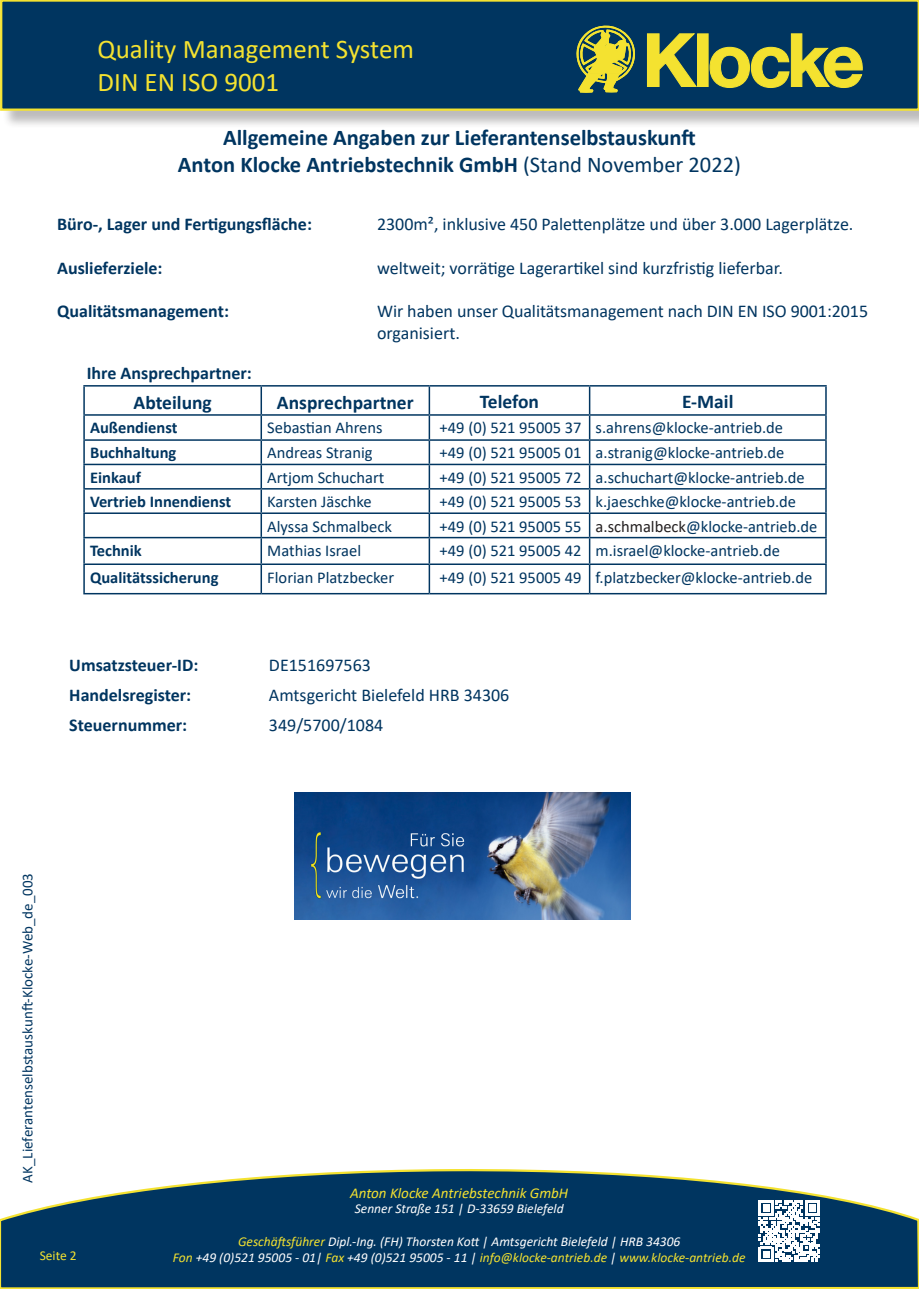
<style>
.page{position:relative;width:919px;height:1289px;background:#fff}
.page>*{position:absolute;margin:0;border:0;box-sizing:border-box;transform-origin:0 0}
.t1{font:27px/32.4px "Calibri";color:#f4e230}
.t2{font:700 22.5px "Calibri";color:#003560}
.t3{font:700 19.5px "Calibri";color:#003560}
.t4{font:18px/21.6px "Calibri";color:#003560}
.t5{font:700 18px "Calibri";color:#003560}
.t6{font:16.5px "Calibri";color:#003560}
.t7{font:700 16.5px "Calibri";color:#003560}
.t8{font:15px "Calibri";color:#003560}
.t9{font:italic 15px "Calibri";color:#f4e230}
.t10{font:italic 13.5px/16.2px "Calibri";color:#fff;text-align:center}
.t11{font:13.5px "Calibri";color:#f4e230}
.s1{font-weight:400}
.s2{color:#231f20}
.s3{color:#f4e230}
</style>
<div class="page">
<div style="left:2px;top:2px;width:916px;height:128px;background:#231f20;opacity:.3"></div>
<div style="left:0;top:0;width:918px;height:111px;background:#003560;border:2px solid #f4e230"></div>
<svg style="left:647px;top:33px;width:50px;height:54px"></svg>
<div style="left:697px;top:34px;width:11px;height:52px;background:#f4e230"></div>
<svg style="left:709px;top:33px;width:154px;height:55px"></svg>
<svg style="left:576px;top:25px;width:59px;height:68px"></svg>
<svg style="left:0;top:1169px;width:918px;height:119px;background:#275372"></svg>
<svg style="left:758px;top:1200px;width:61px;height:61px"></svg>
<hr style="left:83px;top:385px;width:178px;height:1px;background:#003560">
<hr style="left:83px;top:386px;width:2px;height:28px;background:#003560">
<hr style="left:261px;top:385px;width:168px;height:1px;background:#003560">
<hr style="left:260px;top:386px;width:2px;height:28px;background:#003560">
<hr style="left:429px;top:385px;width:160px;height:1px;background:#003560">
<hr style="left:428px;top:386px;width:2px;height:28px;background:#003560">
<hr style="left:589px;top:385px;width:237px;height:1px;background:#003560">
<hr style="left:83px;top:414px;width:178px;height:2px;background:#003560">
<hr style="left:83px;top:416px;width:2px;height:23px;background:#003560">
<hr style="left:261px;top:414px;width:168px;height:2px;background:#003560">
<hr style="left:260px;top:416px;width:2px;height:23px;background:#003560">
<hr style="left:429px;top:414px;width:160px;height:2px;background:#003560">
<hr style="left:428px;top:416px;width:2px;height:23px;background:#003560">
<hr style="left:589px;top:414px;width:237px;height:2px;background:#003560">
<hr style="left:83px;top:439px;width:178px;height:2px;background:#003560">
<hr style="left:83px;top:441px;width:2px;height:22px;background:#003560">
<hr style="left:261px;top:439px;width:168px;height:2px;background:#003560">
<hr style="left:260px;top:441px;width:2px;height:22px;background:#003560">
<hr style="left:429px;top:439px;width:160px;height:2px;background:#003560">
<hr style="left:428px;top:441px;width:2px;height:22px;background:#003560">
<hr style="left:589px;top:439px;width:237px;height:2px;background:#003560">
<hr style="left:83px;top:463px;width:178px;height:2px;background:#003560">
<hr style="left:83px;top:465px;width:2px;height:23px;background:#003560">
<hr style="left:261px;top:463px;width:168px;height:2px;background:#003560">
<hr style="left:260px;top:465px;width:2px;height:23px;background:#003560">
<hr style="left:429px;top:463px;width:160px;height:2px;background:#003560">
<hr style="left:428px;top:465px;width:2px;height:23px;background:#003560">
<hr style="left:589px;top:463px;width:237px;height:2px;background:#003560">
<hr style="left:83px;top:488px;width:178px;height:1px;background:#003560">
<hr style="left:83px;top:489px;width:2px;height:23px;background:#003560">
<hr style="left:261px;top:488px;width:168px;height:1px;background:#003560">
<hr style="left:260px;top:489px;width:2px;height:23px;background:#003560">
<hr style="left:429px;top:488px;width:160px;height:1px;background:#003560">
<hr style="left:428px;top:489px;width:2px;height:23px;background:#003560">
<hr style="left:589px;top:488px;width:237px;height:1px;background:#003560">
<hr style="left:83px;top:512px;width:178px;height:2px;background:#003560">
<hr style="left:83px;top:514px;width:2px;height:23px;background:#003560">
<hr style="left:261px;top:512px;width:168px;height:2px;background:#003560">
<hr style="left:260px;top:514px;width:2px;height:23px;background:#003560">
<hr style="left:429px;top:512px;width:160px;height:2px;background:#003560">
<hr style="left:428px;top:514px;width:2px;height:23px;background:#003560">
<hr style="left:589px;top:512px;width:237px;height:2px;background:#003560">
<hr style="left:83px;top:537px;width:178px;height:1px;background:#003560">
<hr style="left:83px;top:538px;width:2px;height:25px;background:#003560">
<hr style="left:261px;top:537px;width:168px;height:1px;background:#003560">
<hr style="left:260px;top:538px;width:2px;height:25px;background:#003560">
<hr style="left:429px;top:537px;width:160px;height:1px;background:#003560">
<hr style="left:428px;top:538px;width:2px;height:25px;background:#003560">
<hr style="left:589px;top:537px;width:237px;height:1px;background:#003560">
<hr style="left:83px;top:563px;width:178px;height:2px;background:#003560">
<hr style="left:83px;top:565px;width:2px;height:28px;background:#003560">
<hr style="left:261px;top:563px;width:168px;height:2px;background:#003560">
<hr style="left:260px;top:565px;width:2px;height:28px;background:#003560">
<hr style="left:429px;top:563px;width:160px;height:2px;background:#003560">
<hr style="left:428px;top:565px;width:2px;height:28px;background:#003560">
<hr style="left:589px;top:563px;width:237px;height:2px;background:#003560">
<svg style="left:589px;top:386px;width:1px;height:207px"></svg>
<svg style="left:825px;top:386px;width:1px;height:207px"></svg>
<hr style="left:83px;top:593px;width:178px;height:1px;background:#003560">
<hr style="left:261px;top:593px;width:168px;height:1px;background:#003560">
<hr style="left:429px;top:593px;width:160px;height:1px;background:#003560">
<hr style="left:589px;top:593px;width:237px;height:1px;background:#003560">
<img style="left:294px;top:792px;width:336px;height:127px">
<h1 class="t1" style="left:98px;top:33px;width:318px">Quality Management System<br>DIN EN ISO 9001</h1>
<p class="t2" style="left:223px;top:121px;width:474px">Allgemeine Angaben zur Lieferantenselbstauskunft</p>
<p class="t2" style="left:178px;top:148px;width:564px">Anton Klocke Antriebstechnik GmbH <span class="s1">(Stand November 2022)</span></p>
<p class="t5" style="left:57px;top:212px;width:256px">Büro-, Lager und Fertigungsfläche:</p>
<p class="t4" style="left:377px;top:213px;width:478px">2300m², inklusive 450 Palettenplätze und über 3.000 Lagerplätze.</p>
<p class="t5" style="left:57px;top:255px;width:107px">Auslieferziele:</p>
<p class="t4" style="left:377px;top:256px;width:407px">weltweit; vorrätige Lagerartikel sind kurzfristig lieferbar.</p>
<p class="t5" style="left:57px;top:298px;width:173px">Qualitätsmanagement:</p>
<p class="t4" style="left:377px;top:300px;width:492px">Wir haben unser Qualitätsmanagement nach DIN EN ISO 9001:2015 organisiert.</p>
<p class="t5" style="left:87px;top:360px;width:166px">Ihre Ansprechpartner:</p>
<p class="t3" style="left:133px;top:388px;width:80px">Abteilung</p>
<p class="t3" style="left:277px;top:388px;width:138px">Ansprechpartner</p>
<p class="t3" style="left:480px;top:387px;width:61px">Telefon</p>
<p class="t3" style="left:682px;top:387px;width:53px">E-Mail</p>
<p class="t7" style="left:90px;top:416px;width:89px">Außendienst</p>
<p class="t6" style="left:267px;top:416px;width:117px">Sebastian Ahrens</p>
<p class="t6" style="left:439px;top:416px;width:143px">+49 (0) 521 95005 37</p>
<p class="t6" style="left:595px;top:416px;width:189px">s.ahrens@klocke-antrieb.de</p>
<p class="t7" style="left:90px;top:441px;width:88px">Buchhaltung</p>
<p class="t6" style="left:267px;top:441px;width:107px">Andreas Stranig</p>
<p class="t6" style="left:439px;top:441px;width:143px">+49 (0) 521 95005 01</p>
<p class="t6" style="left:595px;top:441px;width:190px">a.stranig@klocke-antrieb.de</p>
<p class="t7" style="left:90px;top:465px;width:52px">Einkauf</p>
<p class="t6" style="left:267px;top:466px;width:119px">Artjom Schuchart</p>
<p class="t6" style="left:439px;top:466px;width:143px">+49 (0) 521 95005 72</p>
<p class="t6" style="left:595px;top:466px;width:211px">a.schuchart@klocke-antrieb.de</p>
<p class="t7" style="left:90px;top:490px;width:143px">Vertrieb Innendienst</p>
<p class="t6" style="left:267px;top:490px;width:106px">Karsten Jäschke</p>
<p class="t6" style="left:439px;top:490px;width:143px">+49 (0) 521 95005 53</p>
<p class="t6" style="left:595px;top:490px;width:202px">k.jaeschke@klocke-antrieb.de</p>
<p class="t6" style="left:267px;top:514px;width:126px">Alyssa Schmalbeck</p>
<p class="t6" style="left:439px;top:514px;width:143px">+49 (0) 521 95005 55</p>
<p class="t6" style="left:595px;top:514px;width:223px"><span class="s2">a.schmalbeck</span>@klocke-antrieb.de</p>
<p class="t7" style="left:90px;top:539px;width:53px">Technik</p>
<p class="t6" style="left:267px;top:539px;width:95px">Mathias Israel</p>
<p class="t6" style="left:439px;top:539px;width:143px">+49 (0) 521 95005 42</p>
<p class="t6" style="left:595px;top:539px;width:186px">m.israel@klocke-antrieb.de</p>
<p class="t7" style="left:90px;top:565px;width:130px">Qualitätssicherung</p>
<p class="t6" style="left:267px;top:565px;width:128px">Florian Platzbecker</p>
<p class="t6" style="left:439px;top:565px;width:143px">+49 (0) 521 95005 49</p>
<p class="t6" style="left:595px;top:565px;width:218px">f.platzbecker@klocke-antrieb.de</p>
<p class="t5" style="left:69px;top:652px;width:130px">Umsatzsteuer-ID:</p>
<p class="t4" style="left:269px;top:654px;width:103px">DE151697563</p>
<p class="t5" style="left:69px;top:682px;width:123px">Handelsregister:</p>
<p class="t4" style="left:269px;top:684px;width:242px">Amtsgericht Bielefeld HRB 34306</p>
<p class="t5" style="left:69px;top:712px;width:119px">Steuernummer:</p>
<p class="t4" style="left:269px;top:714px;width:116px">349/5700/1084</p>
<p class="t8" style="left:17px;top:1182px;width:311px;rotate:-90deg">AK_Lieferantenselbstauskunft-Klocke-Web_de_003</p>
<p class="t11" style="left:40px;top:1246px;width:39px">Seite 2</p>
<p class="t9" style="left:350px;top:1182px;width:219px">Anton Klocke Antriebstechnik GmbH</p>
<p class="t10" style="left:355px;top:1199px;width:210px">Senner Straße 151 | D-33659 Bielefeld</p>
<p class="t10" style="left:173px;top:1232px;width:574px"><span class="s3">Geschäftsführer</span> Dipl.-Ing. (FH) Thorsten Kott | Amtsgericht Bielefeld | HRB 34306<br><span class="s3">Fon</span> +49 (0)521 95005 - 01| <span class="s3">Fax</span> +49 (0)521 95005 - 11 | <span class="s3">info@klocke-antrieb.de</span> | <span class="s3">www.klocke-antrieb.de</span></p>
</div>
